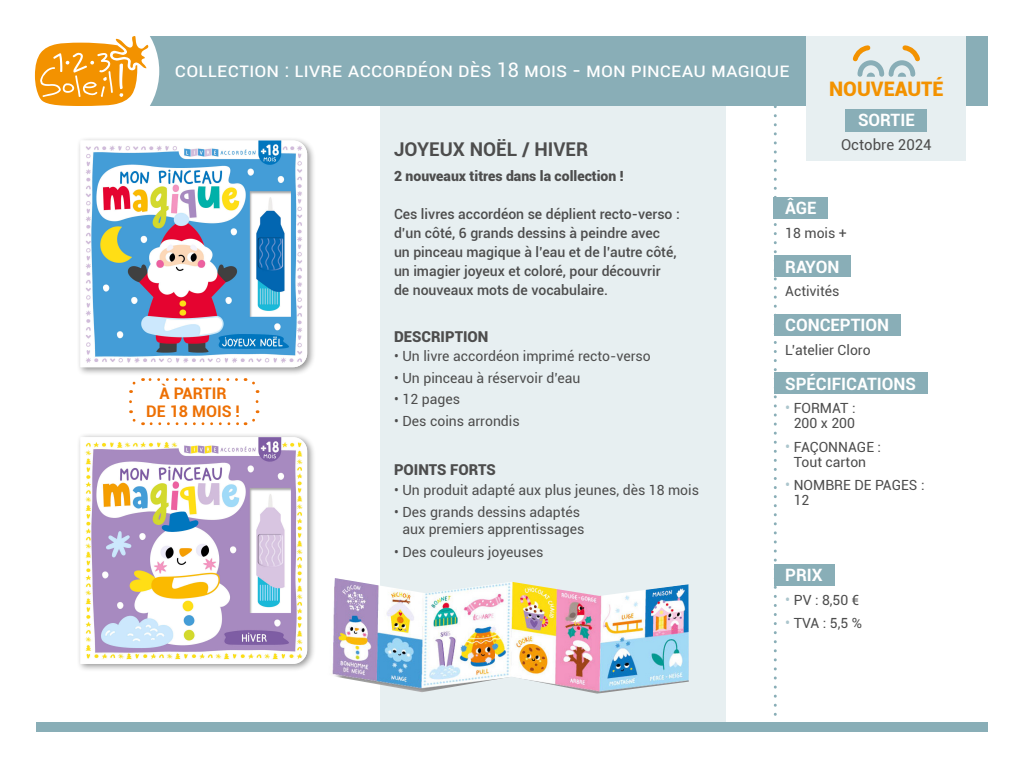
<style>
.page{position:relative;width:1024px;height:768px;background:#fff}
.page>*{position:absolute;margin:0;border:0;box-sizing:border-box;transform-origin:0 0}
.collection-bandeau{font:20px "Roboto";color:#fff}
.t1{font:900 20px "Roboto";color:#f39200}
.titre_album{font:700 19px "Roboto";color:#4d4d4d}
.titre_age_rayon_illustrateur_spécificati{font:700 17px "Roboto";color:#fff}
.titre_bulle{font:700 16px/18px "Roboto";color:#ed7004;text-align:center}
.description_points_forts{font:900 15px "Roboto";color:#4d4d4d}
.mois_année{font:15px "Roboto";color:#4d4d4d}
.texte_âge_rayon_illustrateur_spéc_prix{font:14px/15px "Roboto";color:#4d4d4d;text-align:center}
.résumé_du_livre{font:500 14px/19px "Roboto";color:#4d4d4d}
.résumé_du_livre-2{font:900 14px "Roboto";color:#4d4d4d}
.s1{font-size:15px;color:#acc6cd}
</style>
<div class="page">
<div style="left:380px;top:106px;width:346px;height:616px;background:#e7eff1"></div>
<div style="left:36px;top:36px;width:952px;height:70px;background:#89aeb7"></div>
<div style="left:36px;top:722px;width:952px;height:10px;background:#89aeb7"></div>
<div style="left:20px;top:2px;width:139px;height:138px;background:#fff;border-radius:50%"></div>
<svg style="left:774px;top:107px;width:3px;height:609px"></svg>
<div style="left:774px;top:197px;width:54px;height:21px;background:#89aeb7"></div>
<div style="left:774px;top:256px;width:77px;height:21px;background:#89aeb7"></div>
<div style="left:774px;top:314px;width:127px;height:21px;background:#89aeb7"></div>
<div style="left:774px;top:373px;width:153px;height:21px;background:#89aeb7"></div>
<svg style="left:35px;top:36px;width:114px;height:70px"></svg>
<div style="left:76px;top:136px;width:240px;height:240px;background:#000;opacity:.42"></div>
<img style="left:80px;top:140px;width:227px;height:227px">
<div style="left:76px;top:433px;width:240px;height:239px;background:#000;opacity:.42"></div>
<img style="left:80px;top:437px;width:227px;height:227px">
<img style="left:331px;top:578px;width:358px;height:116px">
<div style="left:774px;top:564px;width:60px;height:21px;background:#89aeb7"></div>
<svg style="left:129px;top:402px;width:15px;height:24px"></svg>
<svg style="left:151px;top:410px;width:109px;height:15px"></svg>
<svg style="left:245px;top:378px;width:13px;height:24px"></svg>
<svg style="left:129px;top:378px;width:108px;height:15px"></svg>
<div style="left:806px;top:36px;width:160px;height:124px;background:#e7eff1"></div>
<svg style="left:852px;top:45px;width:68px;height:32px"></svg>
<div style="left:846px;top:109px;width:81px;height:22px;background:#89aeb7"></div>
<p class="collection-bandeau" style="left:175px;top:56px;width:617px">Collection : Livre accordéon dès 18 mois - Mon pinceau magique</p>
<p class="t1" style="left:829px;top:75px;width:116px">NOUVEAUTÉ</p>
<p class="titre_bulle" style="left:146px;top:383px;width:95px">À PARTIR<br>DE 18 MOIS !</p>
<p class="titre_album" style="left:394px;top:136px;width:196px">JOYEUX NOËL / HIVER</p>
<p class="résumé_du_livre-2" style="left:394px;top:166px;width:231px">2 nouveaux titres dans la collection !</p>
<p class="résumé_du_livre" style="left:394px;top:204px;width:287px">Ces livres accordéon se déplient recto-verso : d’un côté, 6 grands dessins à peindre avec<br>un pinceau magique à l’eau et de l’autre côté, un imagier joyeux et coloré, pour découvrir<br>de nouveaux mots de vocabulaire.</p>
<p class="description_points_forts" style="left:394px;top:326px;width:96px">DESCRIPTION</p>
<p class="texte_âge_rayon_illustrateur_spéc_prix" style="left:394px;top:348px;width:258px">• Un livre accordéon imprimé recto-verso</p>
<p class="texte_âge_rayon_illustrateur_spéc_prix" style="left:394px;top:370px;width:188px">• Un pinceau à réservoir d’eau</p>
<p class="texte_âge_rayon_illustrateur_spéc_prix" style="left:394px;top:391px;width:68px">• 12 pages</p>
<p class="texte_âge_rayon_illustrateur_spéc_prix" style="left:394px;top:413px;width:127px">• Des coins arrondis</p>
<p class="description_points_forts" style="left:394px;top:459px;width:103px">POINTS FORTS</p>
<p class="texte_âge_rayon_illustrateur_spéc_prix" style="left:394px;top:482px;width:307px">• Un produit adapté aux plus jeunes, dès 18 mois</p>
<p class="texte_âge_rayon_illustrateur_spéc_prix" style="left:394px;top:503px;width:192px;line-height:17px;text-align:right">• Des grands dessins adaptés aux premiers apprentissages</p>
<p class="texte_âge_rayon_illustrateur_spéc_prix" style="left:394px;top:544px;width:151px">• Des couleurs joyeuses</p>
<p class="titre_age_rayon_illustrateur_spécificati" style="left:858px;top:108px;width:58px">SORTIE</p>
<p class="mois_année" style="left:841px;top:135px;width:92px">Octobre 2024</p>
<p class="titre_age_rayon_illustrateur_spécificati" style="left:785px;top:196px;width:33px">ÂGE</p>
<p class="texte_âge_rayon_illustrateur_spéc_prix" style="left:785px;top:225px;width:63px">18 mois +</p>
<p class="titre_age_rayon_illustrateur_spécificati" style="left:785px;top:254px;width:56px">RAYON</p>
<p class="texte_âge_rayon_illustrateur_spéc_prix" style="left:785px;top:283px;width:56px">Activités</p>
<p class="titre_age_rayon_illustrateur_spécificati" style="left:785px;top:313px;width:106px">CONCEPTION</p>
<p class="texte_âge_rayon_illustrateur_spéc_prix" style="left:785px;top:342px;width:87px">L’atelier Cloro</p>
<p class="titre_age_rayon_illustrateur_spécificati" style="left:785px;top:372px;width:132px">SPÉCIFICATIONS</p>
<p class="texte_âge_rayon_illustrateur_spéc_prix" style="left:785px;top:400px;width:72px"><span class="s1">•</span> FORMAT :<br>200 x 200</p>
<p class="texte_âge_rayon_illustrateur_spéc_prix" style="left:785px;top:439px;width:97px"><span class="s1">•</span> FAÇONNAGE :<br>Tout carton</p>
<p class="texte_âge_rayon_illustrateur_spéc_prix" style="left:794px;top:477px;width:132px;text-align:left;text-indent:-9px"><span class="s1">•</span> NOMBRE DE PAGES :<br>12</p>
<p class="titre_age_rayon_illustrateur_spécificati" style="left:785px;top:563px;width:39px">PRIX</p>
<p class="texte_âge_rayon_illustrateur_spéc_prix" style="left:785px;top:592px;width:76px"><span class="s1">•</span> PV : 8,50 €</p>
<p class="texte_âge_rayon_illustrateur_spéc_prix" style="left:785px;top:615px;width:78px"><span class="s1">•</span> TVA : 5,5 %</p>
</div>
